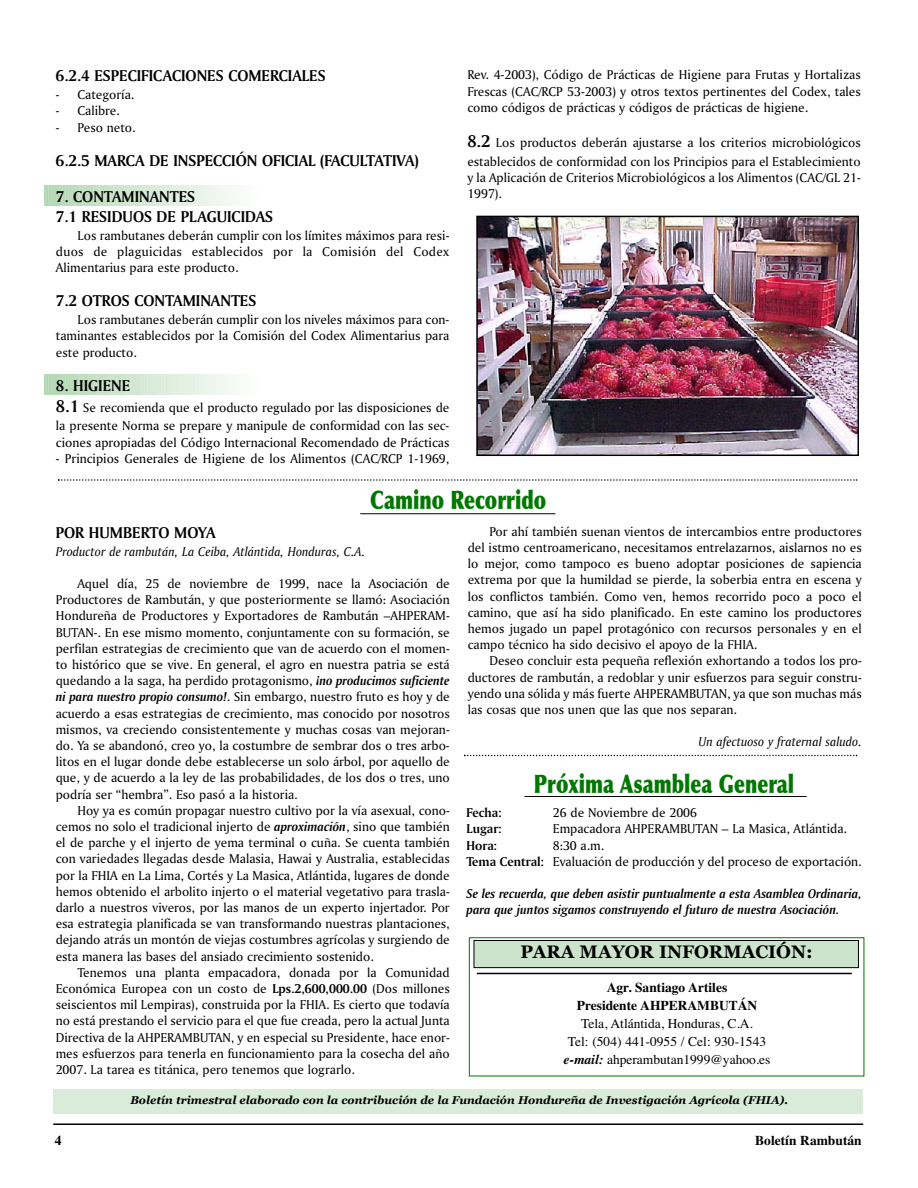
<style>
.page{position:relative;width:918px;height:1188px;background:#fff}
.page>*{position:absolute;margin:0;border:0;box-sizing:border-box;transform-origin:0 0}
.t1{font:900 25.5px "Optima";color:#007800;scale:.75 1}
.t2{font:700 18px "Georgia";color:#000}
.t3{font:16.5px/19.8px "Amerigo BT Bold A";color:#000}
.t4{font:13.5px/16.2px "Amerigo BT Roman A";color:#000;text-align:justify}
.t5{font:13.5px/16.2px "Amerigo BT Bold Italic A";color:#000}
.t6{font:13.5px/18px "Times";color:#000;text-align:center}
.t7{font:13.5px "Amerigo BT Italic A";color:#000}
.t8{font:700 13.5px/18px "Times";color:#000;text-align:center}
.t9{font:13.5px "Amerigo BT Bold A";color:#000}
.t10{font:italic 700 11.25px "Georgia";color:#000}
.s1{font-family:"Amerigo BT Bold A";font-size:18px}
.s2{font-family:"Amerigo BT Bold Italic A"}
.s3{font-family:"Amerigo BT Bold A"}
.s4{font-weight:700;font-style:italic}
</style>
<div class="page">
<svg style="left:44px;top:186px;width:188px;height:20px;background:#d4e8d4"></svg>
<svg style="left:44px;top:375px;width:188px;height:20px;background:#d4e8d4"></svg>
<hr style="left:53px;top:1124px;width:810px;height:1px;background:#000">
<div style="left:474px;top:940px;width:384px;height:28px;background:#cce4cc"></div>
<div style="left:474px;top:940px;width:385px;height:28px;border:1px solid #000"></div>
<div style="left:53px;top:1089px;width:809px;height:25px;background:#d9ebd9"></div>
<hr style="left:477px;top:973px;width:375px;height:1px;background:#000">
<svg style="left:464px;top:755px;width:393px;height:1px"></svg>
<svg style="left:58px;top:479px;width:799px;height:2px"></svg>
<img style="left:479px;top:219px;width:377px;height:234px">
<div style="left:476px;top:216px;width:383px;height:240px;border:2px solid #000"></div>
<hr style="left:360px;top:513px;width:195px;height:1px;background:#000">
<hr style="left:525px;top:796px;width:282px;height:1px;background:#000">
<p class="t3" style="left:56px;top:68px;width:271px">6.2.4 ESPECIFICACIONES COMERCIALES</p>
<p class="t4" style="left:56px;top:88px;width:80px">- Categoría.</p>
<p class="t4" style="left:56px;top:104px;width:65px">- Calibre.</p>
<p class="t4" style="left:56px;top:120px;width:81px">- Peso neto.</p>
<p class="t3" style="left:56px;top:152px;width:364px">6.2.5 MARCA DE INSPECCIÓN OFICIAL (FACULTATIVA)</p>
<p class="t3" style="left:56px;top:188px;width:219px">7. CONTAMINANTES<br>7.1 RESIDUOS DE PLAGUICIDAS</p>
<p class="t4" style="left:56px;top:228px;width:395px;text-indent:22px">Los rambutanes deberán cumplir con los límites máximos para resi&shy;duos de plaguicidas establecidos por la Comisión del Codex Alimentarius para este producto.</p>
<p class="t3" style="left:56px;top:293px;width:202px">7.2 OTROS CONTAMINANTES</p>
<p class="t4" style="left:56px;top:313px;width:395px;text-indent:22px">Los rambutanes deberán cumplir con los niveles máximos para con&shy;taminantes establecidos por la Comisión del Codex Alimentarius para este producto.</p>
<p class="t3" style="left:56px;top:377px;width:76px">8. HIGIENE</p>
<p class="t4" style="left:56px;top:399px;width:395px;line-height:18.5px"><span class="s1">8.1</span> Se recomienda que el producto regulado por las disposiciones de la presente Norma se prepare y manipule de conformidad con las sec-</p>
<p class="t4" style="left:56px;top:435px;width:395px">ciones apropiadas del Código Internacional Recomendado de Prácticas</p>
<p class="t4" style="left:56px;top:451px;width:395px">- Principios Generales de Higiene de los Alimentos (CAC/RCP 1-1969,</p>
<p class="t4" style="left:467px;top:68px;width:395px">Rev. 4-2003), Código de Prácticas de Higiene para Frutas y Hortalizas Frescas (CAC/RCP 53-2003) y otros textos pertinentes del Codex, tales como códigos de prácticas y códigos de prácticas de higiene.</p>
<p class="t4" style="left:467px;top:135px;width:395px;line-height:18.5px"><span class="s1">8.2</span> Los productos deberán ajustarse a los criterios microbiológicos establecidos de conformidad con los Principios para el Establecimiento</p>
<p class="t4" style="left:467px;top:171px;width:395px">y la Aplicación de Criterios Microbiológicos a los Alimentos (CAC/GL 21-<br>1997).</p>
<h1 class="t1" style="left:370px;top:490px;width:236px">Camino Recorrido</h1>
<p class="t4" style="left:468px;top:525px;width:396px;text-indent:22px">Por ahí también suenan vientos de intercambios entre productores del istmo centroamericano, necesitamos entrelazarnos, aislarnos no es lo mejor, como tampoco es bueno adoptar posiciones de sapiencia extrema por que la humildad se pierde, la soberbia entra en escena y los conflictos también. Como ven, hemos recorrido poco a poco el camino, que así ha sido planificado. En este camino los productores hemos jugado un papel protagónico con recursos personales y en el campo técnico ha sido decisivo el apoyo de la FHIA.</p>
<p class="t4" style="left:468px;top:654px;width:396px;text-indent:22px">Deseo concluir esta pequeña reflexión exhortando a todos los pro&shy;ductores de rambután, a redoblar y unir esfuerzos para seguir constru&shy;yendo una sólida y más fuerte AHPERAMBUTAN, ya que son muchas más las cosas que nos unen que las que nos separan.</p>
<p class="t7" style="left:698px;top:737px;width:165px">Un afectuoso y fraternal saludo.</p>
<p class="t3" style="left:56px;top:524px;width:161px">POR HUMBERTO MOYA</p>
<p class="t7" style="left:56px;top:546px;width:311px">Productor de rambután, La Ceiba, Atlántida, Honduras, C.A.</p>
<p class="t4" style="left:56px;top:577px;width:396px;text-indent:22px">Aquel día, 25 de noviembre de 1999, nace la Asociación de Productores de Rambután, y que posteriormente se llamó: Asociación Hondureña de Productores y Exportadores de Rambután –AHPERAM-BUTAN-. En ese mismo momento, conjuntamente con su formación, se perfilan estrategias de crecimiento que van de acuerdo con el momen&shy;to histórico que se vive. En general, el agro en nuestra patria se está quedando a la saga, ha perdido protagonismo, <span class="s2">¡no producimos suficiente ni para nuestro propio consumo!</span>. Sin embargo, nuestro fruto es hoy y de acuerdo a esas estrategias de crecimiento, mas conocido por nosotros mismos, va creciendo consistentemente y muchas cosas van mejoran&shy;do. Ya se abandonó, creo yo, la costumbre de sembrar dos o tres arbo&shy;litos en el lugar donde debe establecerse un solo árbol, por aquello de que, y de acuerdo a la ley de las probabilidades, de los dos o tres, uno podría ser “hembra”. Eso pasó a la historia.</p>
<p class="t4" style="left:56px;top:804px;width:396px;text-indent:22px">Hoy ya es común propagar nuestro cultivo por la vía asexual, cono&shy;cemos no solo el tradicional injerto de <span class="s2">aproximación</span>, sino que también el de parche y el injerto de yema terminal o cuña. Se cuenta también con variedades llegadas desde Malasia, Hawai y Australia, establecidas por la FHIA en La Lima, Cortés y La Masica, Atlántida, lugares de donde hemos obtenido el arbolito injerto o el material vegetativo para trasla&shy;darlo a nuestros viveros, por las manos de un experto injertador. Por esa estrategia planificada se van transformando nuestras plantaciones, dejando atrás un montón de viejas costumbres agrícolas y surgiendo de esta manera las bases del ansiado crecimiento sostenido.</p>
<p class="t4" style="left:56px;top:966px;width:396px;text-indent:22px">Tenemos una planta empacadora, donada por la Comunidad Económica Europea con un costo de <span class="s3">Lps.2,600,000.00</span> (Dos millones seiscientos mil Lempiras), construida por la FHIA. Es cierto que todavía no está prestando el servicio para el que fue creada, pero la actual Junta Directiva de la AHPERAMBUTAN, y en especial su Presidente, hace enor&shy;mes esfuerzos para tenerla en funcionamiento para la cosecha del año 2007. La tarea es titánica, pero tenemos que lograrlo.</p>
<h1 class="t1" style="left:534px;top:774px;width:349px">Próxima Asamblea General</h1>
<p class="t9" style="left:466px;top:807px;width:37px">Fecha:</p>
<p class="t4" style="left:553px;top:806px;width:146px">26 de Noviembre de 2006</p>
<p class="t9" style="left:466px;top:824px;width:37px">Lugar:</p>
<p class="t4" style="left:553px;top:822px;width:296px">Empacadora AHPERAMBUTAN – La Masica, Atlántida.</p>
<p class="t9" style="left:466px;top:840px;width:32px">Hora:</p>
<p class="t4" style="left:466px;top:838px;width:397px;text-indent:86px">8:30 a.m.<br><span class="s3">Tema Central:</span> Evaluación de producción y del proceso de exportación.</p>
<p class="t5" style="left:466px;top:887px;width:397px">Se les recuerda, que deben asistir puntualmente a esta Asamblea Ordinaria, para que juntos sigamos construyendo el futuro de nuestra Asociación.</p>
<h2 class="t2" style="left:520px;top:944px;width:294px">PARA MAYOR INFORMACIÓN:</h2>
<p class="t8" style="left:577px;top:980px;width:182px">Agr. Santiago Artiles<br>Presidente AHPERAMBUTÁN</p>
<p class="t6" style="left:564px;top:1016px;width:208px">Tela, Atlántida, Honduras, C.A.<br>Tel: (504) 441-0955 / Cel: 930-1543 <span class="s4">e-mail:</span> ahperambutan1999@yahoo.es</p>
<p class="t10" style="left:130px;top:1096px;width:659px">Boletín trimestral elaborado con la contribución de la Fundación Hondureña de Investigación Agrícola (FHIA).</p>
<p class="t8" style="left:55px;top:1133px;width:8px">4</p>
<p class="t8" style="left:755px;top:1133px;width:108px">Boletín Rambután</p>
</div>
